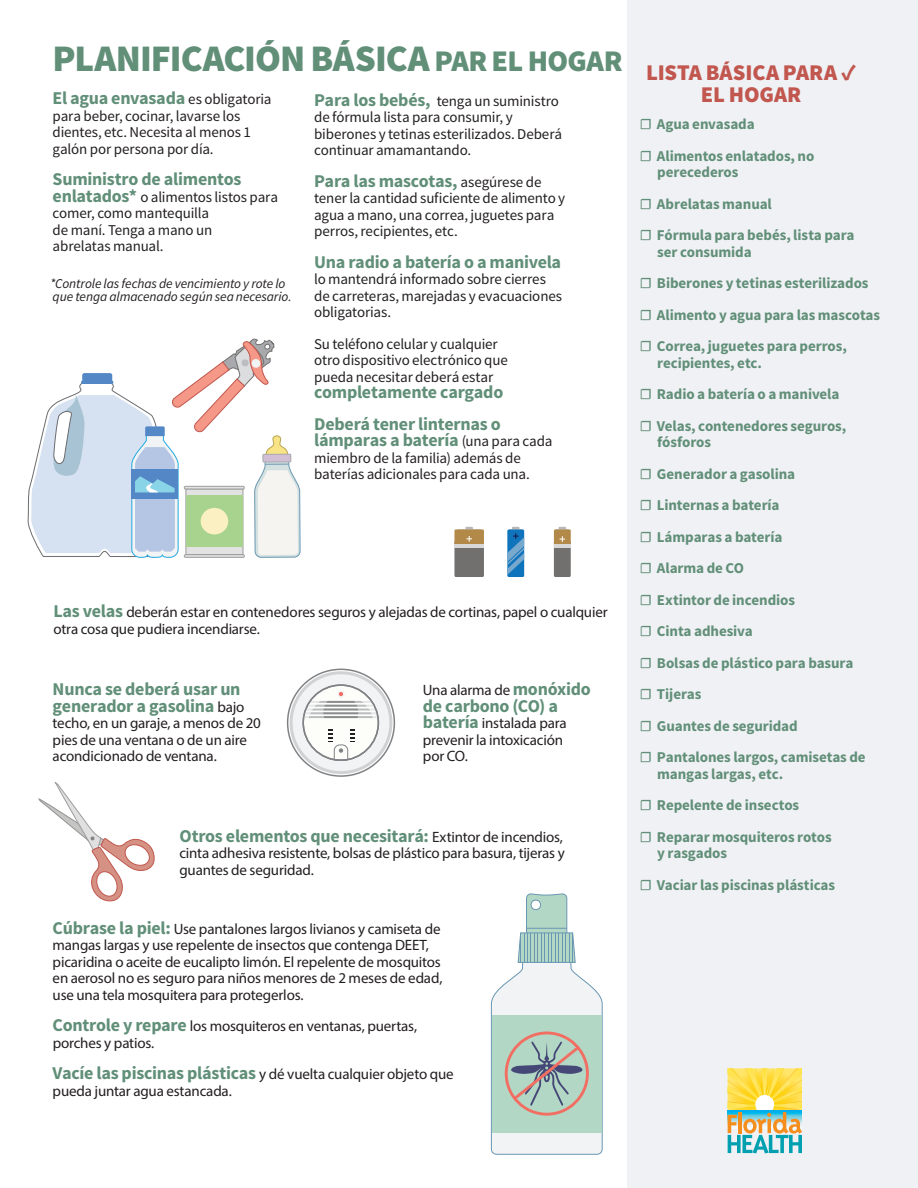
<style>
.page{position:relative;width:918px;height:1188px;background:#fff}
.page>*{position:absolute;margin:0;border:0;box-sizing:border-box;transform-origin:0 0}
.t1{font:900 37.5px "Source Sans Pro";letter-spacing:-.025em;color:#618f78}
.t2{font:900 22.5px/22.5px "Source Sans Pro";letter-spacing:-.005em;color:#c1574e;text-align:center}
.t3{font:700 18px/31.5px "Source Sans Pro";letter-spacing:-.015em;color:#618f78}
.t4{font:15px/16.5px "Myriad Pro";letter-spacing:-.015em;color:#231f20}
.t5{font:15px/16.5px "Source Sans Pro";letter-spacing:-.01em;color:#231f20}
.t6{font:700 15px/31.5px "Source Sans Pro";letter-spacing:-.005em;color:#618f78}
.t7{font:italic 13.5px/13.5px "Source Sans Pro";letter-spacing:-.01em;color:#231f20}
.s1{font-size:30px}
.s2{font-weight:400;font-size:15px;color:#231f20}
.s3{font-weight:700;font-size:18px;color:#618f78}
.s4{font-family:"Source Sans Pro";font-weight:700;font-size:18px;color:#618f78}
.s5{font-family:"Myriad Pro";font-weight:400;font-size:15px;color:#231f20}
</style>
<div class="page">
<div style="left:627px;top:0;width:291px;height:1188px;background:#f0f1f5"></div>
<svg style="left:454px;top:527px;width:30px;height:50px"></svg>
<div style="left:507px;top:529px;width:17px;height:48px;background:#1074bc;border-radius:2px"></div>
<svg style="left:507px;top:527px;width:17px;height:48px"></svg>
<svg style="left:554px;top:527px;width:17px;height:50px"></svg>
<svg style="left:491px;top:894px;width:112px;height:261px"></svg>
<svg style="left:38px;top:781px;width:116px;height:121px"></svg>
<svg style="left:288px;top:669px;width:106px;height:107px"></svg>
<svg style="left:291px;top:673px;width:100px;height:100px"></svg>
<div style="left:290px;top:671px;width:102px;height:103px;border:3px solid #d1d2d4;border-radius:50%"></div>
<svg style="left:27px;top:339px;width:351px;height:424px"></svg>
<svg style="left:728px;top:1068px;width:74px;height:85px"></svg>
<h1 class="t1" style="left:53px;top:34px;width:571px">PLANIFICACIÓN BÁSICA <span class="s1">PAR EL HOGAR</span></h1>
<p class="t3" style="left:53px;top:83px;width:220px">El agua envasada <span class="s2">es obligatoria</span></p>
<p class="t5" style="left:53px;top:108px;width:200px">para beber, cocinar, lavarse los dientes, etc. Necesita al menos 1 galón por persona por día.</p>
<p class="t3" style="left:53px;top:164px;width:190px">Suministro de alimentos</p>
<p class="t5" style="left:53px;top:189px;width:227px"><span class="s3">enlatados*</span> o alimentos listos para comer, como mantequilla<br>de maní. Tenga a mano un<br>abrelatas manual.</p>
<p class="t5" style="left:314px;top:93px;width:250px"><span class="s3">Para los bebés,</span> tenga un suministro de fórmula lista para consumir, y biberones y tetinas esterilizados. Deberá continuar amamantando.</p>
<p class="t3" style="left:314px;top:166px;width:229px">Para las mascotas, <span class="s2">asegúrese de</span></p>
<p class="t5" style="left:314px;top:190px;width:253px">tener la cantidad suficiente de alimento y agua a mano, una correa, juguetes para perros, recipientes, etc.</p>
<p class="t3" style="left:314px;top:247px;width:249px">Una radio a batería o a manivela</p>
<p class="t5" style="left:314px;top:271px;width:249px">lo mantendrá informado sobre cierres de carreteras, marejadas y evacuaciones obligatorias.</p>
<p class="t5" style="left:314px;top:336px;width:195px">Su teléfono celular y cualquier otro dispositivo electrónico que pueda necesitar deberá estar</p>
<p class="t3" style="left:314px;top:377px;width:191px">completamente cargado<br>Deberá tener linternas o</p>
<p class="t3" style="left:314px;top:425px;width:240px">lámparas a batería <span class="s2">(una para cada</span></p>
<p class="t5" style="left:314px;top:450px;width:217px">miembro de la familia) además de baterías adicionales para cada una.</p>
<p class="t7" style="left:50px;top:277px;width:243px">*Controle las fechas de vencimiento y rote lo que tenga almacenado según sea necesario.</p>
<p class="t4" style="left:54px;top:604px;width:556px"><span class="s4">Las velas</span> deberán estar en contenedores seguros y alejadas de cortinas, papel o cualquier otra cosa que pudiera incendiarse.</p>
<p class="t3" style="left:53px;top:682px;width:193px;line-height:16.5px">Nunca se deberá usar un generador a gasolina <span class="s5">bajo</span></p>
<p class="t4" style="left:53px;top:715px;width:210px">techo, en un garaje, a menos de 20 pies de una ventana o de un aire acondicionado de ventana.</p>
<p class="t4" style="left:423px;top:682px;width:170px">Una alarma de <span class="s4">monóxido</span></p>
<p class="t3" style="left:423px;top:691px;width:137px">de carbono (CO) a</p>
<p class="t4" style="left:423px;top:715px;width:145px"><span class="s4">batería</span> instalada para prevenir la intoxicación por CO.</p>
<p class="t3" style="left:180px;top:821px;width:385px">Otros elementos que necesitará: <span class="s5">Extintor de incendios,</span></p>
<p class="t4" style="left:179px;top:845px;width:387px">cinta adhesiva resistente, bolsas de plástico para basura, tijeras y guantes de seguridad.</p>
<p class="t4" style="left:53px;top:920px;width:391px"><span class="s4">Cúbrase la piel:</span> Use pantalones largos livianos y camiseta de mangas largas y use repelente de insectos que contenga DEET, picaridina o aceite de eucalipto limón. El repelente de mosquitos en aerosol no es seguro para niños menores de 2 meses de edad, use una tela mosquitera para protegerlos.</p>
<p class="t4" style="left:53px;top:1018px;width:366px"><span class="s4">Controle y repare</span> los mosquiteros en ventanas, puertas, porches y patios.</p>
<p class="t4" style="left:53px;top:1066px;width:402px"><span class="s4">Vacíe las piscinas plásticas</span> y dé vuelta cualquier objeto que pueda juntar agua estancada.</p>
<h2 class="t2" style="left:646px;top:62px;width:211px">LISTA BÁSICA PARA ✓<br>EL HOGAR</h2>
<p class="t6" style="left:640px;top:109px;width:176px">☐ Agua envasada<br>☐ Alimentos enlatados, no</p>
<p class="t6" style="left:640px;top:157px;width:216px;text-indent:17px">perecederos<br>☐ Abrelatas manual<br>☐ Fórmula para bebés, lista para</p>
<p class="t6" style="left:640px;top:237px;width:242px;text-indent:17px">ser consumida<br>☐ Biberones y tetinas esterilizados ☐ Alimento y agua para las mascotas ☐ Correa, juguetes para perros,</p>
<p class="t6" style="left:640px;top:348px;width:208px;text-indent:17px">recipientes, etc.<br>☐ Radio a batería o a manivela ☐ Velas, contenedores seguros,</p>
<p class="t6" style="left:640px;top:427px;width:227px;text-indent:17px">fósforos<br>☐ Generador a gasolina<br>☐ Linternas a batería<br>☐ Lámparas a batería<br>☐ Alarma de CO<br>☐ Extintor de incendios<br>☐ Cinta adhesiva<br>☐ Bolsas de plástico para basura ☐ Tijeras<br>☐ Guantes de seguridad<br>☐ Pantalones largos, camisetas de</p>
<p class="t6" style="left:640px;top:759px;width:193px;text-indent:17px">mangas largas, etc.<br>☐ Repelente de insectos<br>☐ Reparar mosquiteros rotos</p>
<p class="t6" style="left:640px;top:838px;width:197px;text-indent:17px">y rasgados<br>☐ Vaciar las piscinas plásticas</p>
</div>
